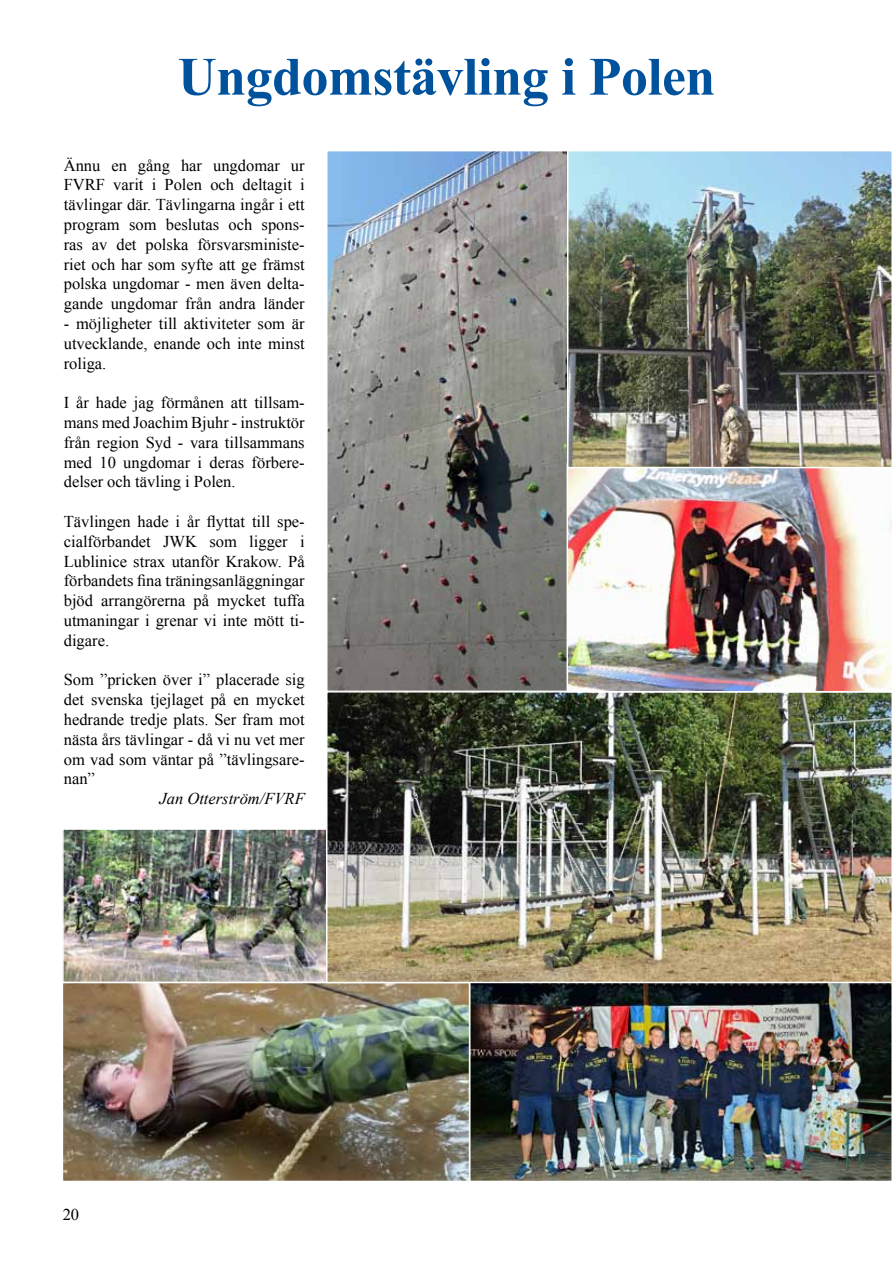
<style>
.page{position:relative;width:893px;height:1263px;background:#fff}
.page>*{position:absolute;margin:0;border:0;box-sizing:border-box;transform-origin:0 0}
.t1{font:700 54px "Times New Roman";letter-spacing:-.01em;color:#00529c}
.t2{font:16.5px/19.8px "Times New Roman";color:#000;text-align:justify}
.t3{font:italic 16.5px "Times New Roman";color:#000}
</style>
<div class="page">
<img style="left:329px;top:153px;width:238px;height:536px">
<div style="left:326px;top:150px;width:245px;height:542px;border:2px solid #fff"></div>
<img style="left:65px;top:831px;width:260px;height:149px">
<div style="left:62px;top:828px;width:266px;height:155px;border:2px solid #fff"></div>
<img style="left:62px;top:981px;width:405px;height:198px">
<div style="left:62px;top:982px;width:408px;height:200px;border:2px solid #fff"></div>
<img style="left:472px;top:984px;width:418px;height:195px">
<div style="left:469px;top:981px;width:424px;height:201px;border:2px solid #fff"></div>
<img style="left:329px;top:694px;width:561px;height:286px">
<div style="left:326px;top:691px;width:567px;height:292px;border:2px solid #fff"></div>
<img style="left:570px;top:468px;width:320px;height:221px">
<div style="left:567px;top:463px;width:326px;height:229px;border:2px solid #fff"></div>
<img style="left:570px;top:153px;width:320px;height:312px">
<div style="left:567px;top:150px;width:326px;height:318px;border:2px solid #fff"></div>
<h1 class="t1" style="left:178px;top:39px;width:539px">Ungdomstävling i Polen</h1>
<p class="t2" style="left:64px;top:155px;width:242px">Ännu en gång har ungdomar ur FVRF varit i Polen och deltagit i tävlingar där. Tävlingarna ingår i ett program som beslutas och spons&shy;ras av det polska försvarsministe&shy;riet och har som syfte att ge främst polska ungdomar - men även delta&shy;gande ungdomar från andra länder</p>
<p class="t2" style="left:64px;top:313px;width:242px">- möjligheter till aktiviteter som är utvecklande, enande och inte minst roliga.</p>
<p class="t2" style="left:64px;top:392px;width:242px">I år hade jag förmånen att tillsam&shy;mans med Joachim Bjuhr - instruktör från region Syd - vara tillsammans med 10 ungdomar i deras förbere&shy;delser och tävling i Polen.</p>
<p class="t2" style="left:64px;top:511px;width:242px">Tävlingen hade i år flyttat till spe&shy;cialförbandet JWK som ligger i Lublinice strax utanför Krakow. På förbandets fina träningsanläggningar bjöd arrangörerna på mycket tuffa utmaningar i grenar vi inte mött ti&shy;digare.</p>
<p class="t2" style="left:64px;top:670px;width:242px">Som ”pricken över i” placerade sig det svenska tjejlaget på en mycket hedrande tredje plats. Ser fram mot nästa års tävlingar - då vi nu vet mer om vad som väntar på ”tävlingsare&shy;nan”</p>
<p class="t3" style="left:159px;top:787px;width:147px">Jan Otterström/FVRF</p>
<p class="t2" style="left:63px;top:1204px;width:18px">20</p>
</div>
